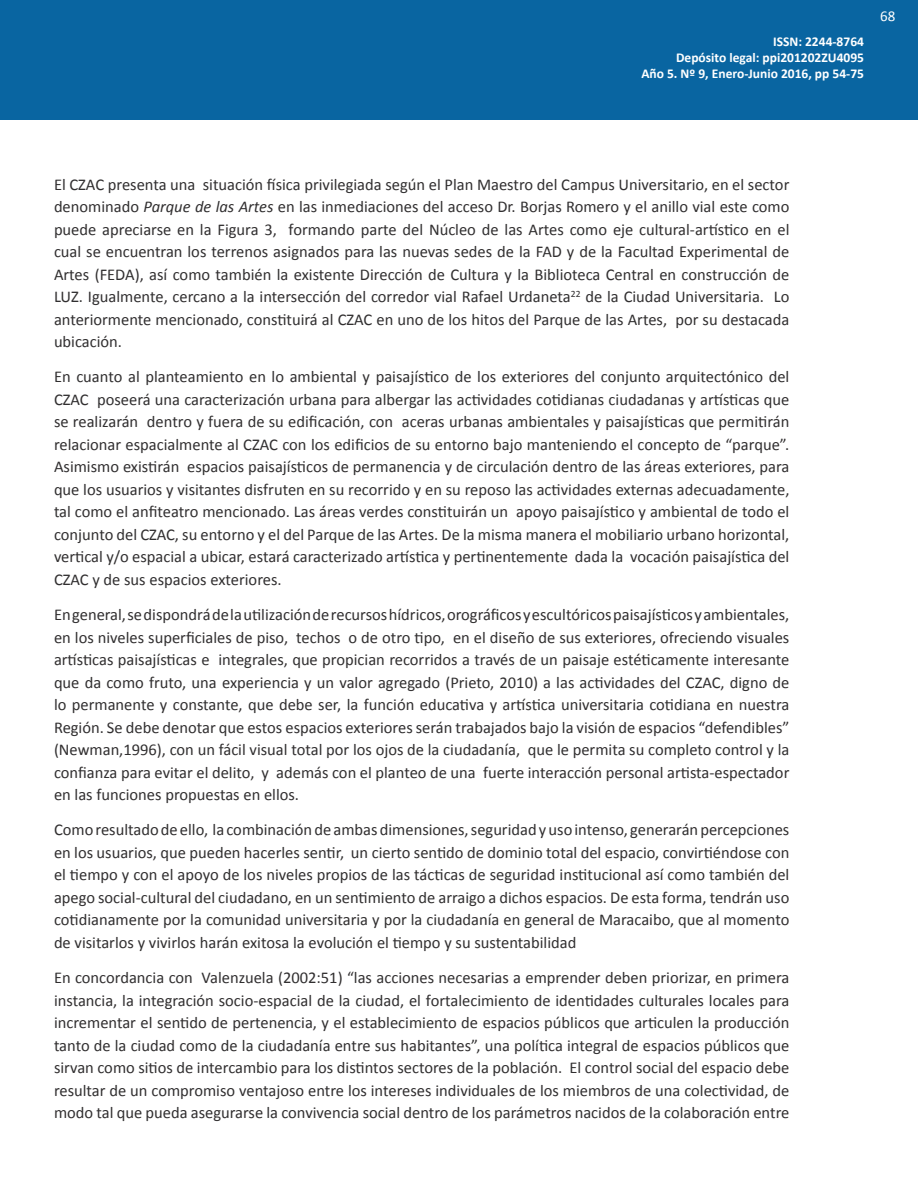
<style>
.page{position:relative;width:918px;height:1188px;background:#fff}
.page>*{position:absolute;margin:0;border:0;box-sizing:border-box;transform-origin:0 0}
.Paragraph_Style_2{font:16.5px/22.5px "Calibri";color:#312f30;text-align:justify}
.t1{font:15px "Calibri";color:#fff}
.t2{font:700 13.5px/16.2px "Calibri";color:#fff;text-align:right}
.s1{font-style:italic}
</style>
<div class="page">
<div style="left:0;top:0;width:918px;height:119px;background:#0965a1"></div>
<p class="t2" style="left:641px;top:33px;width:224px">ISSN: 2244-8764<br>Depósito legal: ppi201202ZU4095<br>Año 5. Nº 9, Enero-Junio 2016, pp 54-75</p>
<p class="t1" style="left:880px;top:6px;width:17px">68</p>
<p class="Paragraph_Style_2" style="left:54px;top:173px;width:737px">El CZAC presenta una situación física privilegiada según el Plan Maestro del Campus Universitario, en el sector denominado <span class="s1">Parque de las Artes</span> en las inmediaciones del acceso Dr. Borjas Romero y el anillo vial este como puede apreciarse en la Figura 3, formando parte del Núcleo de las Artes como eje cultural-artístico en el cual se encuentran los terrenos asignados para las nuevas sedes de la FAD y de la Facultad Experimental de Artes (FEDA), así como también la existente Dirección de Cultura y la Biblioteca Central en construcción de LUZ. Igualmente, cercano a la intersección del corredor vial Rafael Urdaneta<sup>22</sup> de la Ciudad Universitaria. Lo anteriormente mencionado, constituirá al CZAC en uno de los hitos del Parque de las Artes, por su destacada ubicación.</p>
<p class="Paragraph_Style_2" style="left:54px;top:366px;width:737px">En cuanto al planteamiento en lo ambiental y paisajístico de los exteriores del conjunto arquitectónico del CZAC poseerá una caracterización urbana para albergar las actividades cotidianas ciudadanas y artísticas que se realizarán dentro y fuera de su edificación, con aceras urbanas ambientales y paisajísticas que permitirán relacionar espacialmente al CZAC con los edificios de su entorno bajo manteniendo el concepto de “parque”.<br>Asimismo existirán espacios paisajísticos de permanencia y de circulación dentro de las áreas exteriores, para que los usuarios y visitantes disfruten en su recorrido y en su reposo las actividades externas adecuadamente, tal como el anfiteatro mencionado. Las áreas verdes constituirán un apoyo paisajístico y ambiental de todo el conjunto del CZAC, su entorno y el del Parque de las Artes. De la misma manera el mobiliario urbano horizontal, vertical y/o espacial a ubicar, estará caracterizado artística y pertinentemente dada la vocación paisajística del CZAC y de sus espacios exteriores.</p>
<p class="Paragraph_Style_2" style="left:54px;top:604px;width:737px">En general, se dispondrá de la utilización de recursos hídricos, orográficos y escultóricos paisajísticos y ambientales, en los niveles superficiales de piso, techos o de otro tipo, en el diseño de sus exteriores, ofreciendo visuales artísticas paisajísticas e integrales, que propician recorridos a través de un paisaje estéticamente interesante que da como fruto, una experiencia y un valor agregado (Prieto, 2010) a las actividades del CZAC, digno de lo permanente y constante, que debe ser, la función educativa y artística universitaria cotidiana en nuestra Región. Se debe denotar que estos espacios exteriores serán trabajados bajo la visión de espacios “defendibles” (Newman,1996), con un fácil visual total por los ojos de la ciudadanía, que le permita su completo control y la confianza para evitar el delito, y además con el planteo de una fuerte interacción personal artista-espectador en las funciones propuestas en ellos.</p>
<p class="Paragraph_Style_2" style="left:54px;top:819px;width:737px">Como resultado de ello, la combinación de ambas dimensiones, seguridad y uso intenso, generarán percepciones en los usuarios, que pueden hacerles sentir, un cierto sentido de dominio total del espacio, convirtiéndose con el tiempo y con el apoyo de los niveles propios de las tácticas de seguridad institucional así como también del apego social-cultural del ciudadano, en un sentimiento de arraigo a dichos espacios. De esta forma, tendrán uso cotidianamente por la comunidad universitaria y por la ciudadanía en general de Maracaibo, que al momento de visitarlos y vivirlos harán exitosa la evolución el tiempo y su sustentabilidad</p>
<p class="Paragraph_Style_2" style="left:54px;top:967px;width:737px">En concordancia con Valenzuela (2002:51) “las acciones necesarias a emprender deben priorizar, en primera instancia, la integración socio-espacial de la ciudad, el fortalecimiento de identidades culturales locales para incrementar el sentido de pertenencia, y el establecimiento de espacios públicos que articulen la producción tanto de la ciudad como de la ciudadanía entre sus habitantes”, una política integral de espacios públicos que sirvan como sitios de intercambio para los distintos sectores de la población. El control social del espacio debe resultar de un compromiso ventajoso entre los intereses individuales de los miembros de una colectividad, de modo tal que pueda asegurarse la convivencia social dentro de los parámetros nacidos de la colaboración entre</p>
</div>
